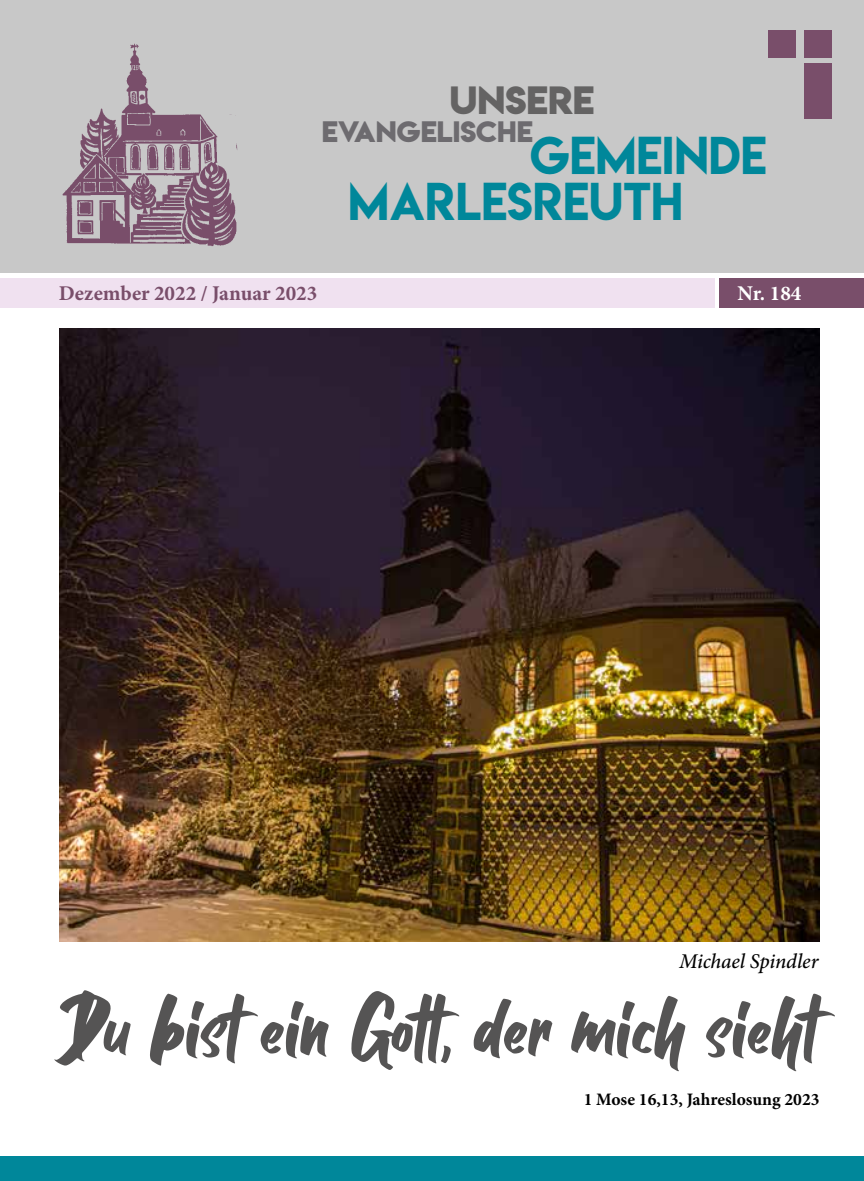
<style>
.page{position:relative;width:864px;height:1181px;background:#fff}
.page>*{position:absolute;margin:0;border:0;box-sizing:border-box;transform-origin:0 0}
.t1{font:100.98px "Balleho";letter-spacing:.01em;color:#555454}
.t2{font:47.25px/46px "Lemon Milk";color:#00879a}
.t3{font:35px "Lemon Milkbold";color:#646363}
.t4{font:26.25px "Lemon Milkbold";color:#6d6b6f}
.t5{font:700 21px "Minion Pro";color:#794e6a}
.t6{font:italic 500 21px "Minion Pro";letter-spacing:-.005em;color:#000}
.t7{font:700 21px "Minion Pro";color:#fff}
.t8{font:700 17.5px "Minion Pro";color:#000}
</style>
<div class="page">
<div style="left:0;top:1156px;width:863px;height:25px;background:#00879a"></div>
<div style="left:719px;top:278px;width:144px;height:30px;background:#794e6a"></div>
<div style="left:0;top:278px;width:714px;height:30px;background:#f0e1f0"></div>
<div style="left:0;top:0;width:863px;height:273px;background:#c8c8c8"></div>
<div style="left:767px;top:30px;width:28px;height:28px;background:#794e6a"></div>
<div style="left:803px;top:30px;width:28px;height:28px;background:#794e6a"></div>
<div style="left:803px;top:63px;width:28px;height:56px;background:#794e6a"></div>
<img style="left:62px;top:43px;width:176px;height:204px">
<img style="left:60px;top:328px;width:759px;height:613px">
<h3 class="t3" style="left:449px;top:75px;width:146px">UNSERE</h3>
<h2 class="t2" style="left:348px;top:132px;width:419px;text-indent:182px">GEMEINDE<br>MARLESREUTH</h2>
<h3 class="t4" style="left:322px;top:113px;width:212px">EVANGELISCHE</h3>
<p class="t5" style="left:59px;top:279px;width:260px">Dezember 2022 / Januar 2023</p>
<p class="t7" style="left:737px;top:279px;width:65px">Nr. 184</p>
<p class="t6" style="left:679px;top:946px;width:141px">Michael Spindler</p>
<h1 class="t1" style="left:61px;top:983px;width:757px">Du bist ein Gott, der mich sieht</h1>
<p class="t8" style="left:583px;top:1087px;width:237px">1 Mose 16,13, Jahreslosung 2023</p>
</div>
